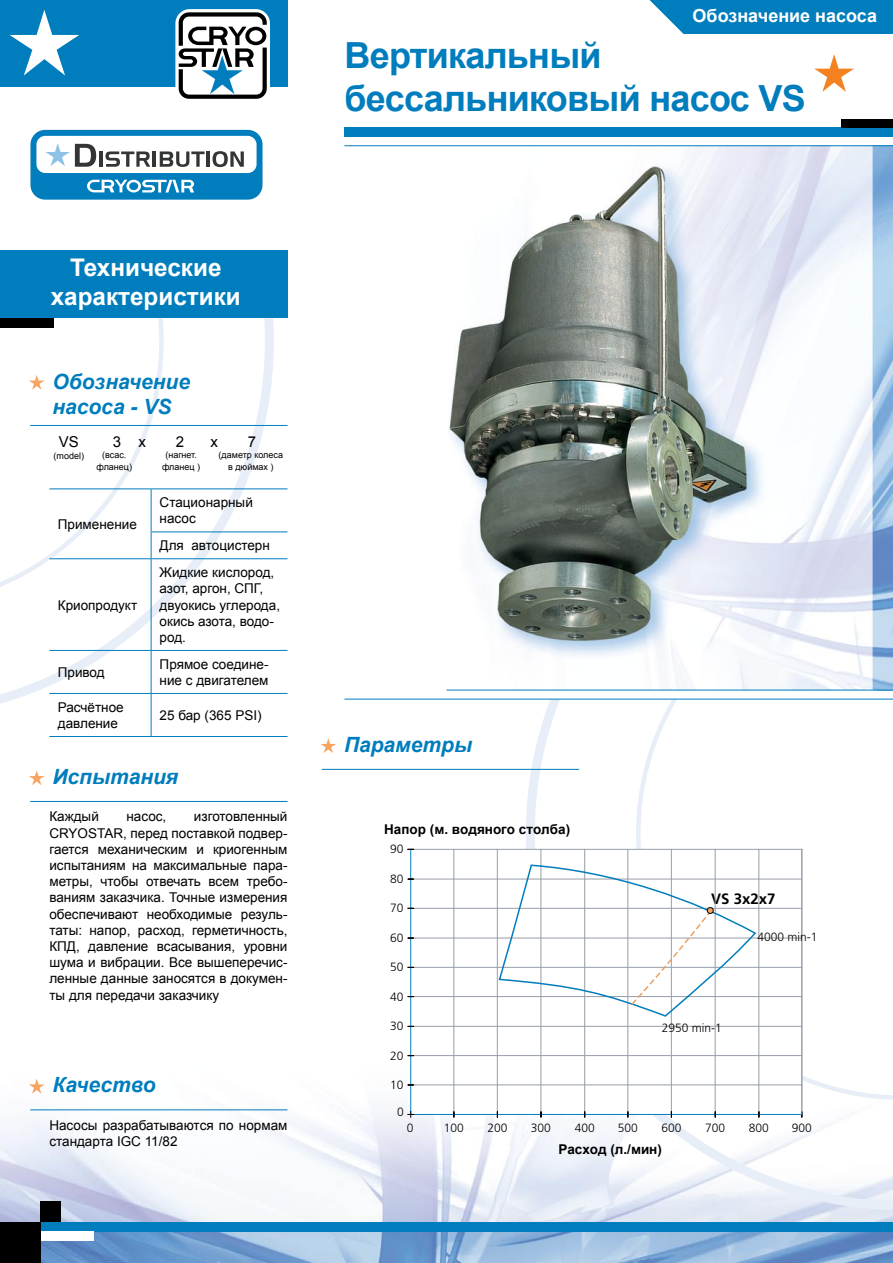
<style>
.page{position:relative;width:893px;height:1263px;background:#fff}
.page>*{position:absolute;margin:0;border:0;box-sizing:border-box;transform-origin:0 0}
.t1{font:700 36px/43.2px "Arial";letter-spacing:-.02em;color:#007dbd}
.t2{font:700 24.3px/29.1px "Arial";color:#fff;text-align:center}
.t3{font:italic 700 21px/25.2px "Arial";color:#007dbd}
.t4{font:700 18px "Arial";color:#fff}
.t5{font:15px "Arial";color:#000}
.t6{font:700 15px "Frutiger";color:#000}
.t7{font:13.5px/16.2px "Arial";color:#000}
.t8{font:700 13.5px "Arial";color:#000}
.t9{font:300 12px "Frutiger";color:#000}
.t10{font:9px/12px "Arial";color:#000;text-align:center}
</style>
<div class="page">
<img style="left:0;top:1025px;width:893px;height:238px">
<svg style="left:526px;top:700px;width:367px;height:510px"></svg>
<svg style="left:636px;top:700px;width:257px;height:400px"></svg>
<div style="left:0;top:1222px;width:893px;height:9px;background:#007dbd"></div>
<div style="left:41px;top:1231px;width:53px;height:9px;background:#fff"></div>
<div style="left:0;top:1222px;width:41px;height:41px;background:#000"></div>
<div style="left:41px;top:1201px;width:20px;height:21px;background:#000"></div>
<div style="left:344px;top:128px;width:549px;height:9px;background:#007dbd"></div>
<div style="left:841px;top:119px;width:52px;height:9px;background:#000"></div>
<hr style="left:344px;top:699px;width:549px;height:1px;background:#007dbd">
<svg style="left:814px;top:54px;width:40px;height:38px"></svg>
<svg style="left:0;top:318px;width:274px;height:396px"></svg>
<svg style="left:0;top:318px;width:164px;height:285px"></svg>
<div style="left:0;top:251px;width:287px;height:67px;background:#007dbd"></div>
<div style="left:0;top:318px;width:53px;height:9px;background:#000"></div>
<div style="left:0;top:0;width:287px;height:86px;background:#007dbd"></div>
<svg style="left:10px;top:10px;width:69px;height:65px"></svg>
<div style="left:175px;top:9px;width:95px;height:93px;border:8px solid #fff;border-radius:10px"></div>
<svg style="left:179px;top:12px;width:88px;height:87px;background:#9ba3a8"></svg>
<svg style="left:30px;top:130px;width:233px;height:70px"></svg>
<svg style="left:29px;top:375px;width:16px;height:15px"></svg>
<hr style="left:30px;top:425px;width:257px;height:1px;background:#007dbd">
<hr style="left:151px;top:559px;width:1px;height:91px;background:#007dbd">
<hr style="left:49px;top:650px;width:102px;height:1px;background:#007dbd">
<hr style="left:151px;top:650px;width:136px;height:1px;background:#007dbd">
<hr style="left:151px;top:651px;width:1px;height:42px;background:#007dbd">
<hr style="left:49px;top:488px;width:102px;height:1px;background:#007dbd">
<hr style="left:151px;top:488px;width:136px;height:1px;background:#007dbd">
<hr style="left:151px;top:489px;width:1px;height:42px;background:#007dbd">
<hr style="left:151px;top:531px;width:136px;height:1px;background:#007dbd">
<svg style="left:151px;top:532px;width:1px;height:26px"></svg>
<hr style="left:49px;top:558px;width:102px;height:1px;background:#007dbd">
<hr style="left:151px;top:558px;width:136px;height:1px;background:#007dbd">
<hr style="left:49px;top:693px;width:102px;height:1px;background:#007dbd">
<hr style="left:151px;top:693px;width:136px;height:1px;background:#007dbd">
<hr style="left:151px;top:694px;width:1px;height:42px;background:#007dbd">
<hr style="left:49px;top:736px;width:102px;height:1px;background:#007dbd">
<hr style="left:151px;top:736px;width:136px;height:1px;background:#007dbd">
<hr style="left:30px;top:801px;width:257px;height:1px;background:#007dbd">
<svg style="left:29px;top:770px;width:16px;height:15px"></svg>
<svg style="left:320px;top:738px;width:16px;height:15px"></svg>
<hr style="left:322px;top:769px;width:257px;height:1px;background:#007dbd">
<img style="left:344px;top:146px;width:549px;height:544px">
<hr style="left:344px;top:145px;width:549px;height:1px;background:#007dbd">
<hr style="left:446px;top:690px;width:447px;height:1px;background:#007dbd">
<hr style="left:30px;top:1109px;width:257px;height:1px;background:#007dbd">
<svg style="left:29px;top:1079px;width:16px;height:15px"></svg>
<svg style="left:410px;top:850px;width:392px;height:265px"></svg>
<hr style="left:411px;top:938px;width:391px;height:1px;background:#969ea8">
<hr style="left:411px;top:908px;width:391px;height:1px;background:#969ea8">
<hr style="left:454px;top:849px;width:1px;height:265px;background:#969ea8">
<hr style="left:497px;top:849px;width:1px;height:265px;background:#969ea8">
<hr style="left:541px;top:849px;width:1px;height:265px;background:#969ea8">
<hr style="left:671px;top:849px;width:1px;height:265px;background:#969ea8">
<hr style="left:715px;top:849px;width:1px;height:265px;background:#969ea8">
<hr style="left:584px;top:849px;width:1px;height:265px;background:#969ea8">
<hr style="left:628px;top:849px;width:1px;height:265px;background:#969ea8">
<hr style="left:759px;top:849px;width:1px;height:265px;background:#969ea8">
<hr style="left:411px;top:1055px;width:391px;height:1px;background:#969ea8">
<hr style="left:411px;top:1085px;width:391px;height:1px;background:#969ea8">
<hr style="left:411px;top:1026px;width:391px;height:1px;background:#969ea8">
<hr style="left:411px;top:996px;width:391px;height:1px;background:#969ea8">
<hr style="left:411px;top:967px;width:391px;height:1px;background:#969ea8">
<hr style="left:411px;top:849px;width:391px;height:1px;background:#969ea8">
<hr style="left:411px;top:879px;width:391px;height:1px;background:#969ea8">
<hr style="left:801px;top:849px;width:1px;height:265px;background:#969ea8">
<svg style="left:408px;top:1111px;width:6px;height:6px"></svg>
<svg style="left:498px;top:864px;width:259px;height:154px"></svg>
<div style="left:707px;top:907px;width:7px;height:7px;border:1px solid #000;border-radius:50%"></div>
<svg style="left:649px;top:0;width:244px;height:34px;background:#1286c1"></svg>
<h3 class="t4" style="left:693px;top:4px;width:186px">Обозначение насоса</h3>
<h1 class="t1" style="left:344px;top:35px;width:463px">Вертикальный бессальниковый насос VS</h1>
<h2 class="t2" style="left:51px;top:254px;width:192px">Технические характеристики</h2>
<h3 class="t3" style="left:52px;top:370px;width:139px">Обозначение насоса - VS</h3>
<p class="t5" style="left:59px;top:431px;width:22px">VS</p>
<p class="t5" style="left:113px;top:431px;width:35px">3 x</p>
<p class="t5" style="left:176px;top:431px;width:10px">2</p>
<p class="t5" style="left:211px;top:431px;width:9px">x</p>
<p class="t5" style="left:248px;top:431px;width:10px">7</p>
<p class="t10" style="left:54px;top:449px;width:32px">(model)</p>
<p class="t10" style="left:97px;top:449px;width:37px">(всас. фланец)</p>
<p class="t10" style="left:162px;top:449px;width:40px">(нагнет. фланец )</p>
<p class="t10" style="left:219px;top:449px;width:66px">(даметр колеса в дюймах )</p>
<p class="t7" style="left:58px;top:516px;width:81px">Применение</p>
<p class="t7" style="left:58px;top:597px;width:81px">Криопродукт</p>
<p class="t7" style="left:160px;top:494px;width:95px">Стационарный насос</p>
<p class="t7" style="left:160px;top:537px;width:112px">Для автоцистерн</p>
<p class="t7" style="left:160px;top:564px;width:122px">Жидкие кислород, азот, аргон, СПГ, двуокись углерода, окись азота, водо&shy;род.</p>
<p class="t7" style="left:58px;top:664px;width:48px">Привод</p>
<p class="t7" style="left:160px;top:656px;width:110px">Прямое соедине&shy;ние с двигателем</p>
<p class="t7" style="left:58px;top:699px;width:67px">Расчётное давление</p>
<p class="t7" style="left:160px;top:707px;width:103px">25 бар (365 PSI)</p>
<h3 class="t3" style="left:52px;top:765px;width:127px">Испытания</h3>
<p class="t7" style="left:49px;top:809px;width:51px">Каждый</p>
<p class="t7" style="left:126px;top:809px;width:41px">насос,</p>
<p class="t7" style="left:49px;top:809px;width:240px;text-align:justify;text-indent:145px">изготовленный CRYOSTAR, перед поставкой подвер&shy;гается механическим и криогенным испытаниям на максимальные пара&shy;метры, чтобы отвечать всем требо&shy;ваниям заказчика. Точные измерения обеспечивают необходимые резуль&shy;таты: напор, расход, герметичность, КПД, давление всасывания, уровни шума и вибрации. Все вышеперечис&shy;ленные данные заносятся в докумен&shy;ты для передачи заказчику</p>
<h3 class="t3" style="left:52px;top:1073px;width:105px">Качество</h3>
<p class="t7" style="left:49px;top:1117px;width:240px">Насосы разрабатываются по нормам стандарта IGC 11/82</p>
<h3 class="t3" style="left:344px;top:733px;width:129px">Параметры</h3>
<p class="t8" style="left:384px;top:820px;width:187px">Напор (м. водяного столба)</p>
<p class="t9" style="left:390px;top:842px;width:15px">90</p>
<p class="t9" style="left:390px;top:872px;width:15px">80</p>
<p class="t9" style="left:390px;top:901px;width:15px">70</p>
<p class="t9" style="left:390px;top:931px;width:15px">60</p>
<p class="t9" style="left:390px;top:960px;width:15px">50</p>
<p class="t9" style="left:390px;top:989px;width:15px">40</p>
<p class="t9" style="left:390px;top:1019px;width:15px">30</p>
<p class="t9" style="left:390px;top:1049px;width:15px">20</p>
<p class="t9" style="left:390px;top:1078px;width:15px">10</p>
<p class="t9" style="left:397px;top:1105px;width:8px">0</p>
<p class="t9" style="left:407px;top:1121px;width:8px">0</p>
<p class="t6" style="left:711px;top:890px;width:66px">VS 3x2x7</p>
<p class="t9" style="left:662px;top:1021px;width:62px">2950 min-1</p>
<p class="t9" style="left:757px;top:930px;width:62px">4000 min-1</p>
<p class="t9" style="left:444px;top:1121px;width:22px">100</p>
<p class="t9" style="left:487px;top:1121px;width:22px">200</p>
<p class="t9" style="left:531px;top:1121px;width:22px">300</p>
<p class="t9" style="left:575px;top:1121px;width:22px">400</p>
<p class="t9" style="left:618px;top:1121px;width:22px">500</p>
<p class="t9" style="left:661px;top:1121px;width:22px">600</p>
<p class="t9" style="left:705px;top:1121px;width:22px">700</p>
<p class="t9" style="left:749px;top:1121px;width:22px">800</p>
<p class="t9" style="left:792px;top:1121px;width:22px">900</p>
<p class="t8" style="left:558px;top:1140px;width:105px">Расход (л./мин)</p>
</div>
